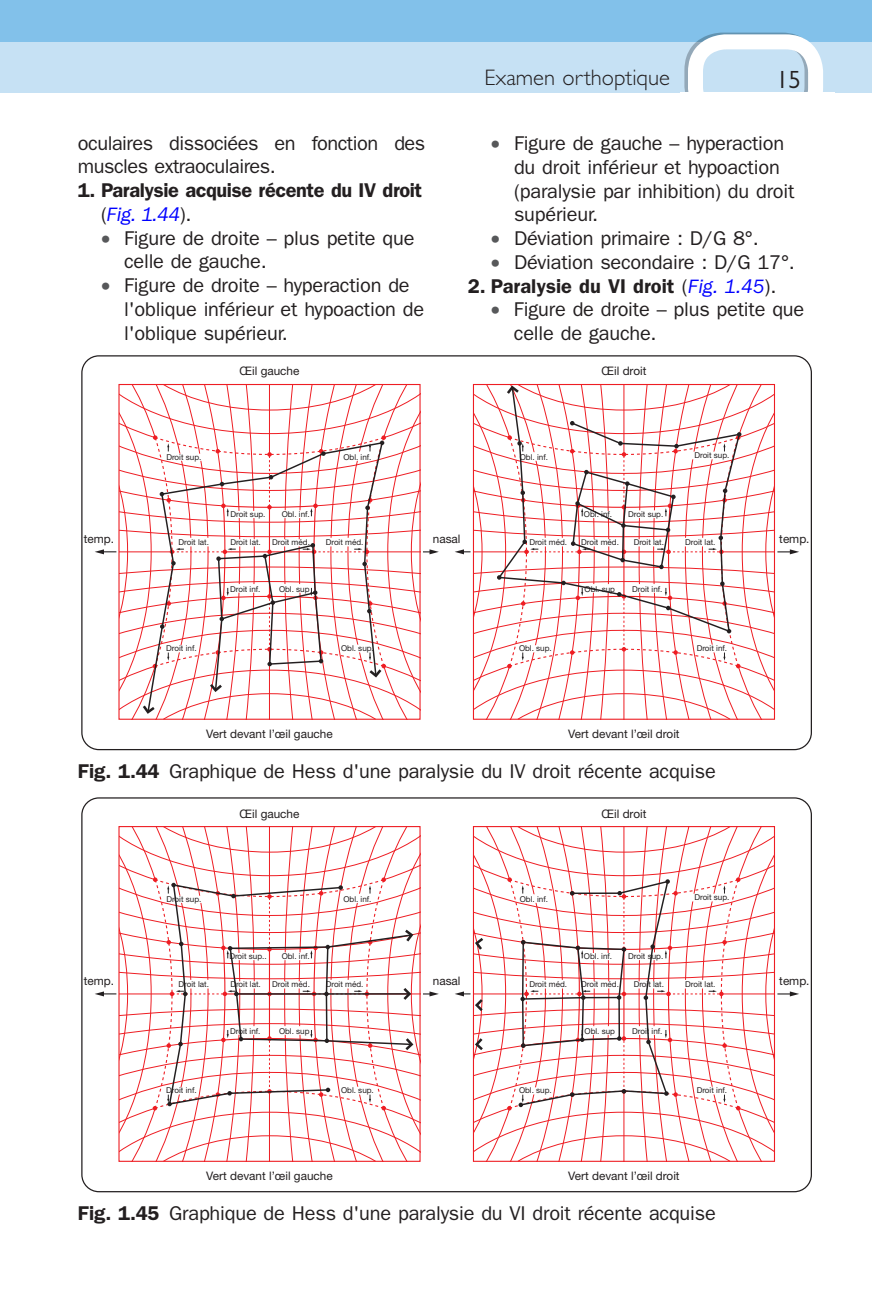
<style>
.page{position:relative;width:872px;height:1304px;background:#fff}
.page>*{position:absolute;margin:0;border:0;box-sizing:border-box;transform-origin:0 0}
.t1{font:25px "Gill Sans";color:#231f20}
.t2{font:300 22.5px "Gill Sans";color:#231f20}
.t3{font:20px/23.8px "Franklin Gothic";letter-spacing:-.01em;color:#231f20}
.t4{font:600 20px/23.8px "Franklin Gothic";letter-spacing:-.02em;color:#231f20}
.t5{font:600 20px "Franklin Gothic";color:#231f20}
.t6{font:11.75px "Helvetica Neue";color:#231f20}
.t7{font:8px "Helvetica Neue";color:#231f20}
.s1{font-weight:400}
.s2{font-weight:400;font-style:italic;color:#00f}
.s3{color:#57585a}
.s4{font-weight:600}
</style>
<div class="page">
<div style="left:0;top:0;width:872px;height:92px;background:#82c1ea"></div>
<div style="left:0;top:42px;width:872px;height:50px;background:#c6e1f4"></div>
<svg style="left:684px;top:33px;width:139px;height:59px"></svg>
<svg style="left:455px;top:385px;width:344px;height:334px"></svg>
<svg style="left:95px;top:385px;width:344px;height:334px"></svg>
<svg style="left:455px;top:827px;width:344px;height:334px"></svg>
<svg style="left:95px;top:827px;width:344px;height:334px"></svg>
<p class="t3" style="left:78px;top:131px;width:349px">oculaires dissociées en fonction des muscles extraoculaires.</p>
<p class="t4" style="left:101px;top:178px;width:323px;text-indent:-23px">1. Paralysie acquise récente du IV droit <span class="s1">(</span><span class="s2">Fig. 1.44</span><span class="s1">).</span></p>
<p class="t3" style="left:124px;top:226px;width:292px;text-indent:-23px"><span class="s3">•</span> Figure de droite – plus petite que celle de gauche.</p>
<p class="t3" style="left:124px;top:274px;width:302px;text-indent:-23px"><span class="s3">•</span> Figure de droite – hyperaction de l'oblique inférieur et hypoaction de l'oblique supérieur.</p>
<p class="t6" style="left:239px;top:364px;width:61px">Œil gauche</p>
<p class="t2" style="left:484px;top:65px;width:187px">Examen orthoptique</p>
<p class="t1" style="left:776px;top:65px;width:26px">15</p>
<p class="t3" style="left:514px;top:132px;width:282px;text-indent:-23px"><span class="s3">•</span> Figure de gauche – hyperaction du droit inférieur et hypoaction (paralysie par inhibition) du droit supérieur.</p>
<p class="t3" style="left:491px;top:227px;width:269px"><span class="s3">•</span> Déviation primaire : D/G 8°.</p>
<p class="t3" style="left:491px;top:250px;width:305px"><span class="s3">•</span> Déviation secondaire : D/G 17°.</p>
<p class="t5" style="left:468px;top:274px;width:310px">2. Paralysie du VI droit <span class="s1">(</span><span class="s2">Fig. 1.45</span><span class="s1">).</span></p>
<p class="t3" style="left:514px;top:298px;width:292px;text-indent:-23px"><span class="s3">•</span> Figure de droite – plus petite que celle de gauche.</p>
<p class="t6" style="left:601px;top:364px;width:46px">Œil droit</p>
<p class="t7" style="left:166px;top:452px;width:37px">Droit sup.</p>
<p class="t7" style="left:343px;top:452px;width:30px">Obl. inf.</p>
<p class="t7" style="left:520px;top:452px;width:30px">Obl. inf.</p>
<p class="t7" style="left:694px;top:450px;width:37px">Droit sup.</p>
<p class="t7" style="left:230px;top:509px;width:37px">Droit sup.</p>
<p class="t7" style="left:282px;top:509px;width:30px">Obl. inf.</p>
<p class="t7" style="left:584px;top:509px;width:30px">Obl. inf.</p>
<p class="t7" style="left:628px;top:509px;width:37px">Droit sup.</p>
<p class="t6" style="left:84px;top:531px;width:32px">temp.</p>
<p class="t6" style="left:433px;top:531px;width:29px">nasal</p>
<p class="t7" style="left:178px;top:538px;width:32px">Droit lat.</p>
<p class="t7" style="left:230px;top:538px;width:32px">Droit lat.</p>
<p class="t7" style="left:272px;top:538px;width:39px">Droit méd.</p>
<p class="t7" style="left:326px;top:538px;width:39px">Droit méd.</p>
<p class="t7" style="left:529px;top:538px;width:39px">Droit méd.</p>
<p class="t7" style="left:581px;top:538px;width:39px">Droit méd.</p>
<p class="t7" style="left:633px;top:538px;width:32px">Droit lat.</p>
<p class="t7" style="left:685px;top:538px;width:32px">Droit lat.</p>
<p class="t6" style="left:779px;top:531px;width:32px">temp.</p>
<p class="t7" style="left:230px;top:584px;width:32px">Droit inf.</p>
<p class="t7" style="left:279px;top:584px;width:32px">Obl. sup</p>
<p class="t7" style="left:584px;top:584px;width:32px">Obl. sup</p>
<p class="t7" style="left:632px;top:584px;width:32px">Droit inf.</p>
<p class="t7" style="left:166px;top:644px;width:32px">Droit inf.</p>
<p class="t7" style="left:341px;top:644px;width:34px">Obl. sup.</p>
<p class="t7" style="left:519px;top:644px;width:34px">Obl. sup.</p>
<p class="t7" style="left:696px;top:644px;width:32px">Droit inf.</p>
<p class="t6" style="left:206px;top:726px;width:128px">Vert devant l’œil gauche</p>
<p class="t6" style="left:568px;top:726px;width:113px">Vert devant l’œil droit</p>
<p class="t3" style="left:78px;top:760px;width:639px"><span class="s4">Fig. 1.44</span> Graphique de Hess d'une paralysie du IV droit récente acquise</p>
<p class="t6" style="left:239px;top:806px;width:61px">Œil gauche</p>
<p class="t6" style="left:601px;top:806px;width:46px">Œil droit</p>
<p class="t7" style="left:166px;top:894px;width:37px">Droit sup.</p>
<p class="t7" style="left:343px;top:894px;width:30px">Obl. inf.</p>
<p class="t7" style="left:520px;top:894px;width:30px">Obl. inf.</p>
<p class="t7" style="left:694px;top:893px;width:37px">Droit sup.</p>
<p class="t7" style="left:229px;top:951px;width:39px">Droit sup..</p>
<p class="t7" style="left:282px;top:951px;width:30px">Obl. inf.</p>
<p class="t7" style="left:584px;top:951px;width:30px">Obl. inf.</p>
<p class="t7" style="left:628px;top:951px;width:37px">Droit sup.</p>
<p class="t6" style="left:84px;top:974px;width:32px">temp.</p>
<p class="t6" style="left:433px;top:974px;width:29px">nasal</p>
<p class="t7" style="left:178px;top:980px;width:32px">Droit lat.</p>
<p class="t7" style="left:230px;top:980px;width:32px">Droit lat.</p>
<p class="t7" style="left:272px;top:980px;width:39px">Droit méd.</p>
<p class="t7" style="left:326px;top:980px;width:39px">Droit méd.</p>
<p class="t7" style="left:529px;top:980px;width:39px">Droit méd.</p>
<p class="t7" style="left:581px;top:980px;width:39px">Droit méd.</p>
<p class="t7" style="left:633px;top:980px;width:32px">Droit lat.</p>
<p class="t7" style="left:685px;top:980px;width:32px">Droit lat.</p>
<p class="t7" style="left:230px;top:1026px;width:32px">Droit inf.</p>
<p class="t7" style="left:279px;top:1026px;width:32px">Obl. sup</p>
<p class="t7" style="left:584px;top:1026px;width:32px">Obl. sup</p>
<p class="t7" style="left:632px;top:1026px;width:32px">Droit inf.</p>
<p class="t7" style="left:166px;top:1086px;width:32px">Droit inf.</p>
<p class="t7" style="left:341px;top:1086px;width:34px">Obl. sup.</p>
<p class="t7" style="left:519px;top:1086px;width:34px">Obl. sup.</p>
<p class="t7" style="left:696px;top:1086px;width:32px">Droit inf.</p>
<p class="t6" style="left:206px;top:1168px;width:128px">Vert devant l’œil gauche</p>
<p class="t6" style="left:568px;top:1168px;width:113px">Vert devant l’œil droit</p>
<p class="t3" style="left:78px;top:1202px;width:639px"><span class="s4">Fig. 1.45</span> Graphique de Hess d'une paralysie du VI droit récente acquise</p>
<p class="t6" style="left:779px;top:974px;width:32px">temp.</p>
</div>
